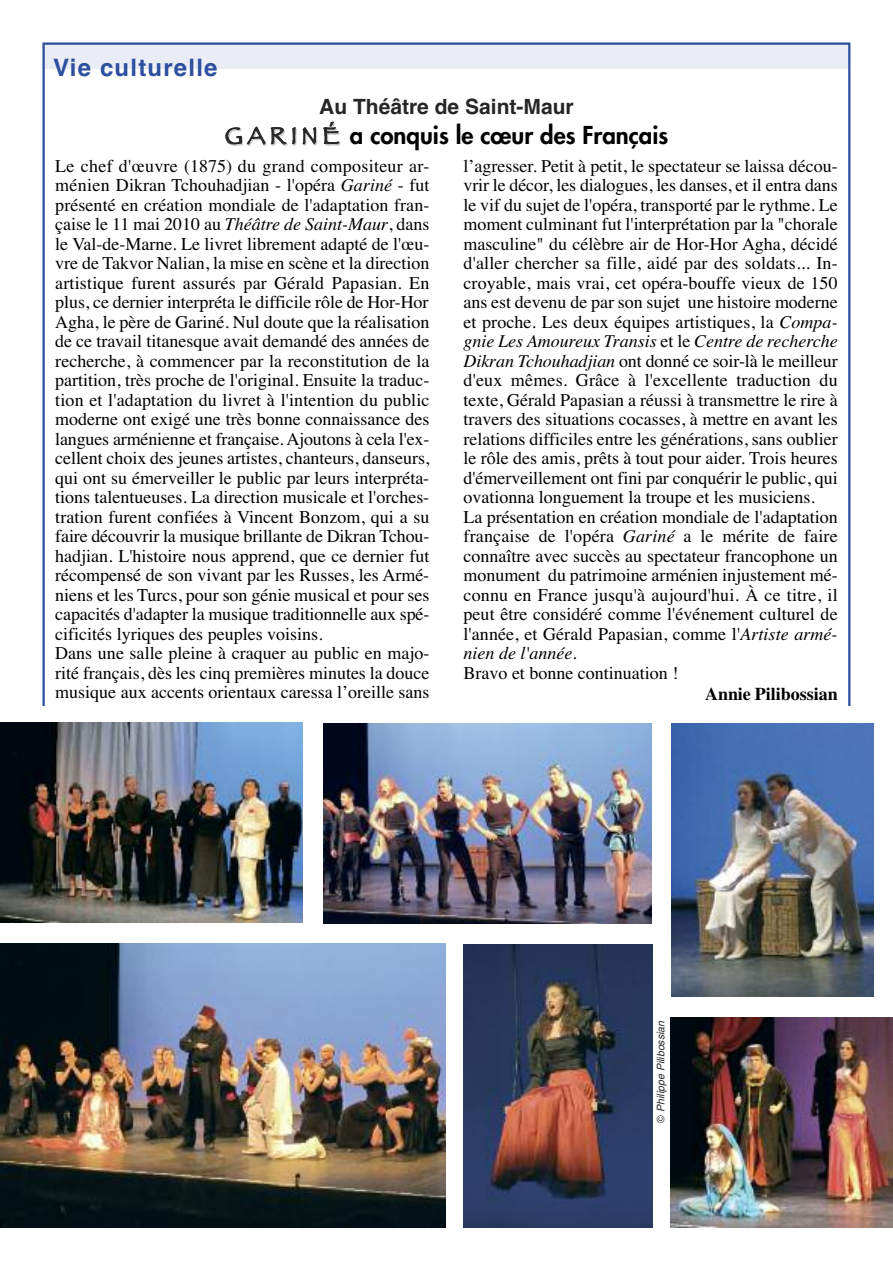
<style>
.page{position:relative;width:893px;height:1263px;background:#fff}
.page>*{position:absolute;margin:0;border:0;box-sizing:border-box;transform-origin:0 0}
.t1{font:800 24px "Futura";color:#000}
.t2{font:24px "Helvetica Bold TT";letter-spacing:.05em;color:#2d4f9f}
.t3{font:21px "Helvetica Bold TT";color:#272627}
.t4{font:18px/19.5px "Times";color:#000}
.t5{font:18px "Times Italic TT";color:#000}
.t6{font:700 18px "Times";color:#000}
.t7{font:italic 10.5px "Helvetica";color:#272627}
.s1{font-family:"Papyrus";font-weight:400;color:#272627}
.s2{font-family:"Times Italic TT"}
.s3{font-family:"Times"}
.s4{font-style:normal}
</style>
<div class="page">
<div style="left:43px;top:43px;width:807px;height:26px;background:#eaedf5"></div>
<img style="left:0;top:722px;width:303px;height:200px">
<img style="left:323px;top:723px;width:328px;height:200px">
<img style="left:672px;top:724px;width:202px;height:273px">
<img style="left:0;top:943px;width:445px;height:285px">
<img style="left:463px;top:944px;width:189px;height:283px">
<img style="left:670px;top:1017px;width:223px;height:210px">
<h1 class="t2" style="left:53px;top:54px;width:166px">Vie culturelle</h1>
<p class="t3" style="left:319px;top:94px;width:256px">Au Théâtre de Saint-Maur</p>
<h1 class="t1" style="left:225px;top:124px;width:445px"><span class="s1">G A R I N É</span> a conquis le cœur des Français</h1>
<p class="t4" style="left:55px;top:156px;width:376px">Le chef d'œuvre (1875) du grand compositeur ar&shy;ménien Dikran Tchouhadjian - l'opéra <span class="s2">Gariné</span> - fut présenté en création mondiale de l'adaptation fran&shy;çaise le 11 mai 2010 au <span class="s2">Théâtre de Saint-Maur</span>, dans le Val-de-Marne. Le livret librement adapté de l'œu&shy;vre de Takvor Nalian, la mise en scène et la direction artistique furent assurés par Gérald Papasian. En plus, ce dernier interpréta le difficile rôle de Hor-Hor Agha, le père de Gariné. Nul doute que la réalisation de ce travail titanesque avait demandé des années de recherche, à commencer par la reconstitution de la partition, très proche de l'original. Ensuite la traduc&shy;tion et l'adaptation du livret à l'intention du public moderne ont exigé une très bonne connaissance des langues arménienne et française. Ajoutons à cela l'ex&shy;cellent choix des jeunes artistes, chanteurs, danseurs, qui ont su émerveiller le public par leurs interpréta&shy;tions talentueuses. La direction musicale et l'orches&shy;tration furent confiées à Vincent Bonzom, qui a su faire découvrir la musique brillante de Dikran Tchou&shy;hadjian. L'histoire nous apprend, que ce dernier fut récompensé de son vivant par les Russes, les Armé&shy;niens et les Turcs, pour son génie musical et pour ses capacités d'adapter la musique traditionnelle aux spé&shy;cificités lyriques des peuples voisins.<br>Dans une salle pleine à craquer au public en majo&shy;rité français, dès les cinq premières minutes la douce musique aux accents orientaux caressa l’oreille sans</p>
<p class="t4" style="left:463px;top:156px;width:376px;text-align:justify">l’agresser. Petit à petit, le spectateur se laissa décou&shy;vrir le décor, les dialogues, les danses, et il entra dans le vif du sujet de l'opéra, transporté par le rythme. Le moment culminant fut l'interprétation par la "chorale masculine" du célèbre air de Hor-Hor Agha, décidé d'aller chercher sa fille, aidé par des soldats... In&shy;croyable, mais vrai, cet opéra-bouffe vieux de 150 ans est devenu de par son sujet une histoire moderne et proche. Les deux équipes artistiques, la <span class="s2">Compa-</span></p>
<p class="t5" style="left:463px;top:331px;width:376px">gnie Les Amoureux Transis <span class="s3">et le</span> Centre de recherche</p>
<p class="t4" style="left:463px;top:351px;width:376px"><span class="s2">Dikran Tchouhadjian</span> ont donné ce soir-là le meilleur d'eux mêmes. Grâce à l'excellente traduction du texte, Gérald Papasian a réussi à transmettre le rire à travers des situations cocasses, à mettre en avant les relations difficiles entre les générations, sans oublier le rôle des amis, prêts à tout pour aider. Trois heures d'émerveillement ont fini par conquérir le public, qui ovationna longuement la troupe et les musiciens.<br>La présentation en création mondiale de l'adaptation française de l'opéra <span class="s2">Gariné</span> a le mérite de faire connaître avec succès au spectateur francophone un monument du patrimoine arménien injustement mé&shy;connu en France jusqu'à aujourd'hui. À ce titre, il peut être considéré comme l'événement culturel de l'année, et Gérald Papasian, comme l'<span class="s2">Artiste armé-</span></p>
<p class="t5" style="left:463px;top:643px;width:115px">nien de l'année<span class="s3">.</span></p>
<p class="t4" style="left:463px;top:663px;width:216px">Bravo et bonne continuation !</p>
<p class="t6" style="left:705px;top:687px;width:134px">Annie Pilibossian</p>
<p class="t7" style="left:657px;top:1122px;width:104px;rotate:-90deg"><span class="s4">©</span> Philippe Pilibossian</p>
</div>
